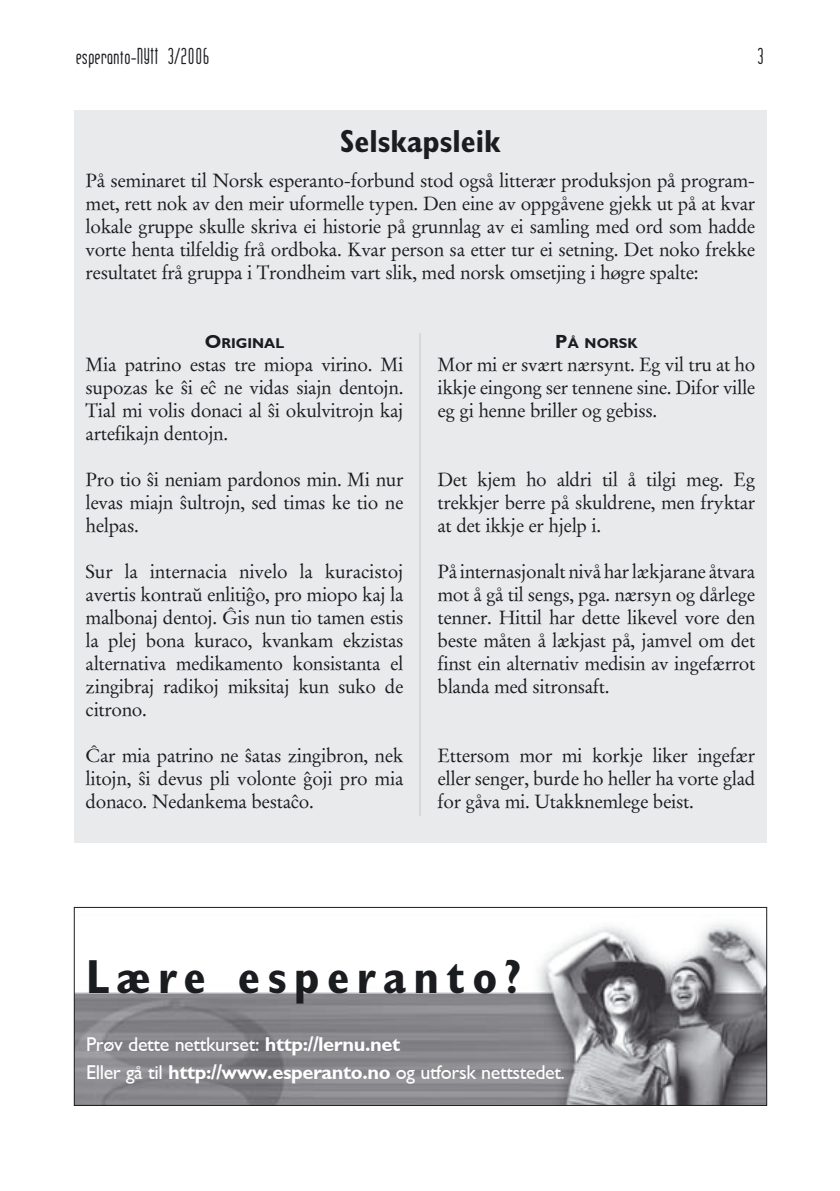
<style>
.page{position:relative;width:840px;height:1191px;background:#fff}
.page>*{position:absolute;margin:0;border:0;box-sizing:border-box;transform-origin:0 0}
.t1{font:700 condensed 48px "Gill Sans";letter-spacing:.15em;color:#1b1c20}
.t2{font:700 condensed 32px "Gill Sans";color:#1b1c20}
.t3{font:20px/28px "Grilo U";letter-spacing:-.02em;color:#fff}
.t4{font:20px "Gaffe";color:#1b1c20}
.t5{font:19px/23px "Garamond U";letter-spacing:-.02em;color:#1b1c20;text-align:justify}
.t6{font:14.2px "Grilo U Dika";color:#1b1c20}
.s1{font-size:19px}
.s2{font-family:"Grilo U Dika"}
</style>
<div class="page">
<img style="left:76px;top:924px;width:688px;height:180px">
<div style="left:74px;top:907px;width:692px;height:199px;border:1px solid #1b1c20"></div>
<div style="left:74px;top:111px;width:692px;height:732px;background:#e9eaeb"></div>
<hr style="left:419px;top:333px;width:1px;height:483px;background:#c3c5c7">
<p class="t4" style="left:76px;top:45px;width:135px">esperanto-NYTT 3/2006</p>
<p class="t4" style="left:756px;top:45px;width:9px">3</p>
<h2 class="t2" style="left:340px;top:130px;width:162px">Selskapsleik</h2>
<p class="t5" style="left:86px;top:169px;width:670px">På seminaret til Norsk esperanto-forbund stod også litterær produksjon på program&shy;met, rett nok av den meir uformelle typen. Den eine av oppgåvene gjekk ut på at kvar lokale gruppe skulle skriva ei historie på grunnlag av ei samling med ord som hadde vorte henta tilfeldig frå ordboka. Kvar person sa etter tur ei setning. Det noko frekke resultatet frå gruppa i Trondheim vart slik, med norsk omsetjing i høgre spalte:</p>
<p class="t6" style="left:205px;top:335px;width:81px"><span class="s1">O</span>RIGINAL</p>
<p class="t5" style="left:86px;top:353px;width:319px">Mia patrino estas tre miopa virino. Mi supozas ke ŝi eĉ ne vidas siajn dentojn.<br>Tial mi volis donaci al ŝi okulvitrojn kaj artefikajn dentojn.</p>
<p class="t5" style="left:86px;top:468px;width:319px">Pro tio ŝi neniam pardonos min. Mi nur levas miajn ŝultrojn, sed timas ke tio ne helpas.</p>
<p class="t5" style="left:86px;top:560px;width:319px">Sur la internacia nivelo la kuracistoj avertis kontraŭ enlitiĝo, pro miopo kaj la malbonaj dentoj. Ĝis nun tio tamen estis la plej bona kuraco, kvankam ekzistas alternativa medikamento konsistanta el zingibraj radikoj miksitaj kun suko de citrono.</p>
<p class="t5" style="left:86px;top:744px;width:319px">Ĉar mia patrino ne ŝatas zingibron, nek litojn, ŝi devus pli volonte ĝoji pro mia donaco. Nedankema bestaĉo.</p>
<p class="t6" style="left:555px;top:335px;width:84px"><span class="s1">P</span>Å NORSK</p>
<p class="t5" style="left:437px;top:353px;width:319px">Mor mi er svært nærsynt. Eg vil tru at ho ikkje eingong ser tennene sine. Difor ville eg gi henne briller og gebiss.</p>
<p class="t5" style="left:437px;top:468px;width:319px">Det kjem ho aldri til å tilgi meg. Eg trekkjer berre på skuldrene, men fryktar at det ikkje er hjelp i.</p>
<p class="t5" style="left:437px;top:560px;width:319px">På internasjonalt nivå har lækjarane åtvara mot å gå til sengs, pga. nærsyn og dårlege tenner. Hittil har dette likevel vore den beste måten å lækjast på, jamvel om det finst ein alternativ medisin av ingefærrot blanda med sitronsaft.</p>
<p class="t5" style="left:437px;top:744px;width:319px">Ettersom mor mi korkje liker ingefær eller senger, burde ho heller ha vorte glad for gåva mi. Utakknemlege beist.</p>
<h1 class="t1" style="left:86px;top:960px;width:436px">Lære esperanto?</h1>
<p class="t3" style="left:86px;top:1030px;width:480px">Prøv dette nettkurset: <span class="s2">http://lernu.net<br></span>Eller gå til <span class="s2">http://www.esperanto.no</span> og utforsk nettstedet.</p>
</div>
